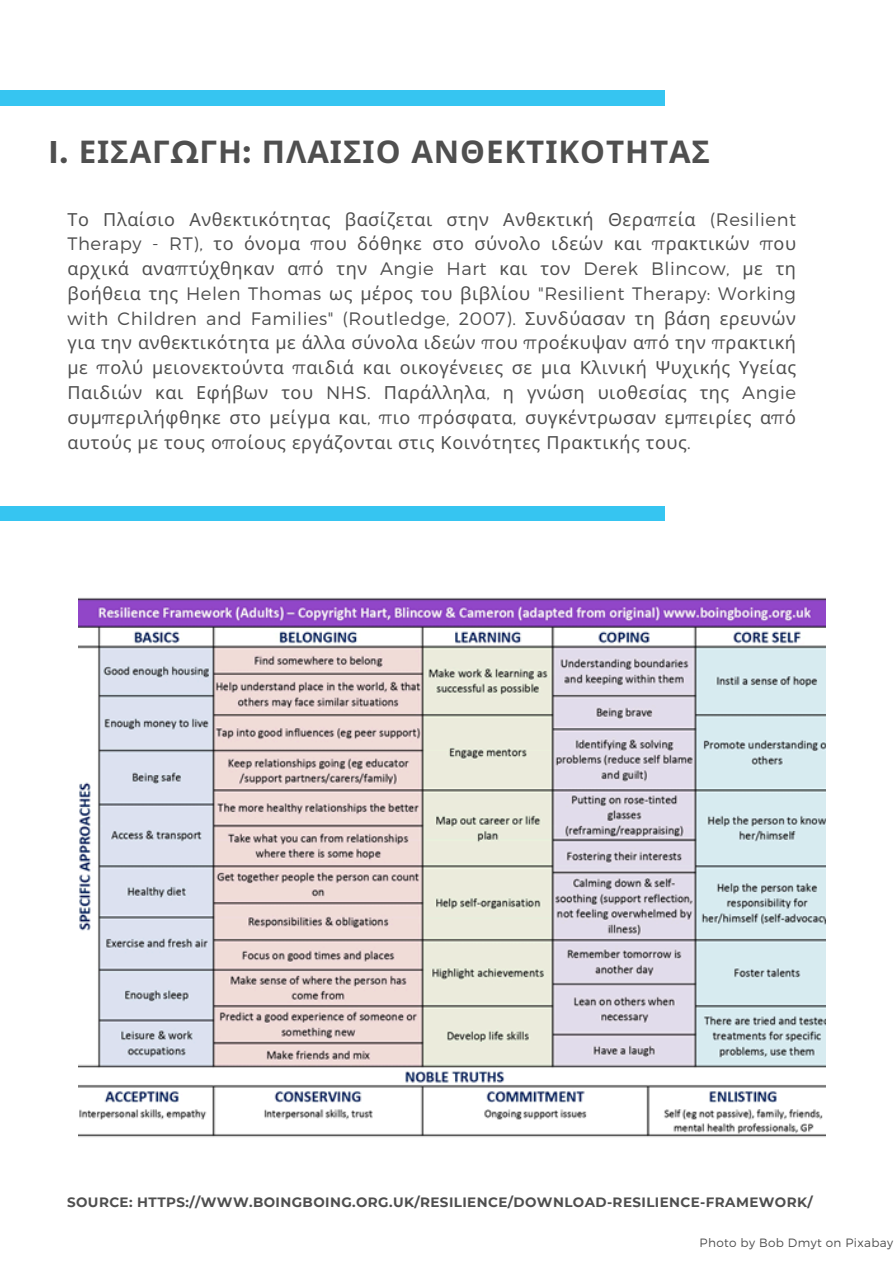
<style>
.page{position:relative;width:894px;height:1264px;background:#fff}
.page>*{position:absolute;margin:0;border:0;box-sizing:border-box;transform-origin:0 0}
.t1{font:700 31.2px "Noto Sans";letter-spacing:.03em;color:#4f4f4f}
.t2{font:18px/24.8px "Noto Sans";letter-spacing:.03em;color:#4f4f4f;text-align:justify}
.t3{font:700 13.5px "Montserrat";letter-spacing:.03em;color:#4f4f4f}
.t4{font:300 12px "Montserrat";letter-spacing:.03em;color:#4f4f4f}
.s1{font-family:"Montserrat"}
.s2{font-family:"Montserrat";font-weight:300}
</style>
<div class="page">
<div style="left:0;top:91px;width:665px;height:14px;background:#36c5f1"></div>
<div style="left:0;top:506px;width:665px;height:15px;background:#36c5f1"></div>
<img style="left:79px;top:597px;width:745px;height:540px">
<p class="t1" style="left:49px;top:130px;width:663px"><span class="s1">I.</span> ΕΙΣΑΓ<span class="s1">Ω</span>ΓΗ<span class="s1">:</span> ΠΛΑΙΣΙΟ ΑΝΘΕΚΤΙΚΟΤΗΤΑΣ</p>
<h1 class="t2" style="left:67px;top:206px;width:729px">Το Πλαίσιο Ανθεκτικότητας βασίζεται στην Ανθεκτική Θερα<span class="s2">π</span>εία <span class="s2">(Resilient Therapy - RT),</span> το όνομα <span class="s2">π</span>ου δόθηκε στο σύνολο ιδεών και <span class="s2">π</span>ρακτικών <span class="s2">π</span>ου αρχικά ανα<span class="s2">π</span>τύχθηκαν α<span class="s2">π</span>ό την <span class="s2">Angie Hart</span> και τον <span class="s2">Derek Blincow,</span> με τη βοήθεια της <span class="s2">Helen Thomas</span> ως μέρος του βιβλίου <span class="s2">"Resilient Therapy: Working with Children and Families" (Routledge, 2007).</span> Συνδύασαν τη βάση ερευνών για την ανθεκτικότητα με άλλα σύνολα ιδεών <span class="s2">π</span>ου <span class="s2">π</span>ροέκυψαν α<span class="s2">π</span>ό την <span class="s2">π</span>ρακτική με <span class="s2">π</span>ολύ μειονεκτούντα <span class="s2">π</span>αιδιά και οικογένειες σε μια Κλινική Ψυχικής Υγείας Παιδιών και Εφήβων του <span class="s2">NHS.</span> Παράλληλα<span class="s2">,</span> η γνώση υιοθεσίας της <span class="s2">Angie </span>συμ<span class="s2">π</span>εριλήφθηκε στο μείγμα και<span class="s2">, π</span>ιο <span class="s2">π</span>ρόσφατα<span class="s2">,</span> συγκέντρωσαν εμ<span class="s2">π</span>ειρίες α<span class="s2">π</span>ό αυτούς με τους ο<span class="s2">π</span>οίους εργάζονται στις Κοινότητες Πρακτικής τους<span class="s2">.</span></h1>
<p class="t3" style="left:67px;top:1193px;width:747px">SOURCE: HTTPS://WWW.BOINGBOING.ORG.UK/RESILIENCE/DOWNLOAD-RESILIENCE-FRAMEWORK/</p>
<p class="t4" style="left:699px;top:1234px;width:195px">Photo by Bob Dmyt on Pixabay</p>
</div>
